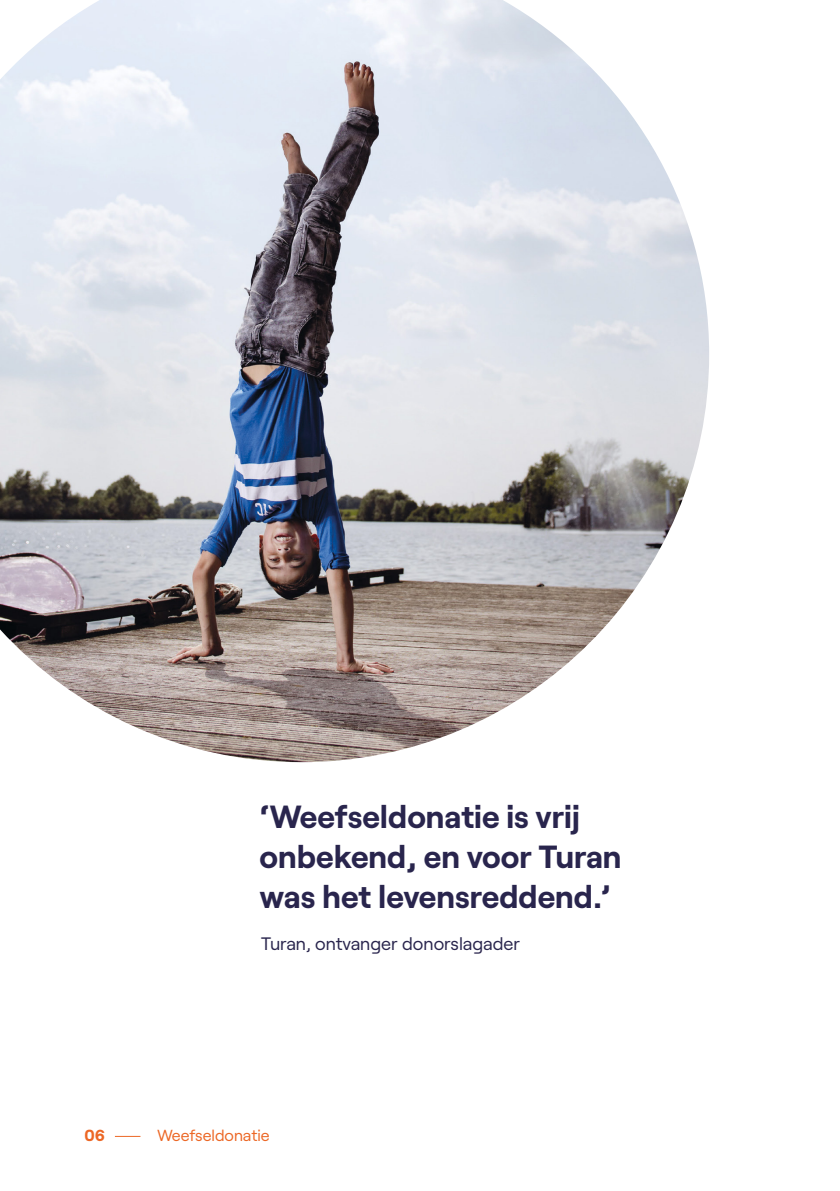
<style>
.page{position:relative;width:840px;height:1191px;background:#fff}
.page>*{position:absolute;margin:0;border:0;box-sizing:border-box;transform-origin:0 0}
.Quotetext{font:700 32px/40px "Roobert";color:#29254d}
.Quote_author{font:18px "Roobert";color:#29254d}
.t1{font:16px "Roobert";color:#ec6725}
.t2{font:700 16px "Roobert";color:#ec6725}
</style>
<div class="page">
<svg style="left:115px;top:1135px;width:25px;height:1px"></svg>
<img style="left:0;top:0;width:708px;height:762px">
<p class="Quotetext" style="left:259px;top:794px;width:363px">‘Weefseldonatie is vrij onbekend, en voor Turan was het levensreddend.’</p>
<p class="Quote_author" style="left:261px;top:930px;width:260px">Turan, ontvanger donorslagader</p>
<p class="t2" style="left:85px;top:1123px;width:22px">06</p>
<p class="t1" style="left:157px;top:1123px;width:114px">Weefseldonatie</p>
</div>
